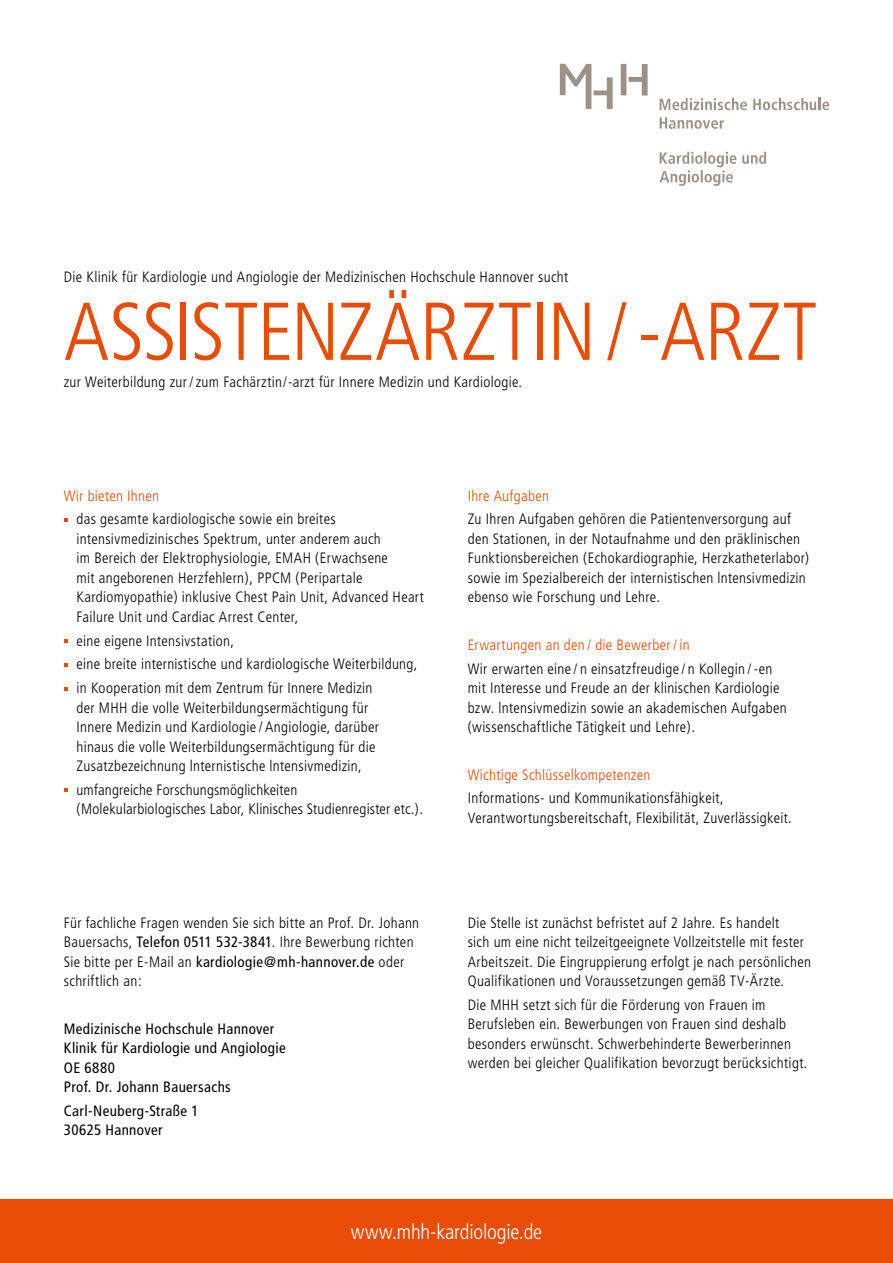
<style>
.page{position:relative;width:893px;height:1263px;background:#fff}
.page>*{position:absolute;margin:0;border:0;box-sizing:border-box;transform-origin:0 0}
.t1{font:300 condensed 81.75px "Frutiger";letter-spacing:-.015em;color:#e94c05}
.t2{font:300 condensed 21px "Frutiger";letter-spacing:-.01em;color:#fff}
.t3{font:300 condensed 15px/19.5px "Frutiger";letter-spacing:.02em;color:#000}
.t4{font:condensed 15px/19.5px "Frutiger";letter-spacing:.025em;color:#000}
.t5{font:300 condensed 15px "Frutiger";letter-spacing:.02em;color:#e94c05}
.s1{font-weight:400}
</style>
<div class="page">
<div style="left:0;top:1199px;width:893px;height:64px;background:#e94c05"></div>
<svg style="left:560px;top:64px;width:53px;height:45px"></svg>
<svg style="left:621px;top:64px;width:27px;height:32px"></svg>
<svg style="left:660px;top:117px;width:64px;height:12px"></svg>
<svg style="left:660px;top:98px;width:87px;height:12px"></svg>
<svg style="left:753px;top:98px;width:76px;height:12px"></svg>
<svg style="left:660px;top:152px;width:106px;height:34px"></svg>
<svg style="left:64px;top:518px;width:4px;height:4px"></svg>
<svg style="left:64px;top:639px;width:4px;height:4px"></svg>
<svg style="left:64px;top:663px;width:4px;height:4px"></svg>
<svg style="left:64px;top:687px;width:4px;height:4px"></svg>
<svg style="left:64px;top:788px;width:4px;height:4px"></svg>
<p class="t3" style="left:64px;top:267px;width:506px">Die Klinik für Kardiologie und Angiologie der Medizinischen Hochschule Hannover sucht</p>
<h1 class="t1" style="left:64px;top:285px;width:755px">ASSISTENZÄRZTIN/-ARZT</h1>
<p class="t3" style="left:64px;top:373px;width:460px">zur Weiterbildung zur /zum Fachärztin/-arzt für Innere Medizin und Kardiologie.</p>
<p class="t5" style="left:64px;top:487px;width:97px">Wir bieten Ihnen</p>
<p class="t3" style="left:77px;top:510px;width:349px">das gesamte kardiologische sowie ein breites intensivmedizinisches Spektrum, unter anderem auch<br>im Bereich der Elektrophysiologie, EMAH (Erwachsene<br>mit angeborenen Herzfehlern), PPCM (Peripartale Kardiomyopathie) inklusive Chest Pain Unit, Advanced Heart Failure Unit und Cardiac Arrest Center,</p>
<p class="t3" style="left:77px;top:629px;width:342px;line-height:23.7px">eine eigene Intensivstation,<br>eine breite internistische und kardiologische Weiterbildung, in Kooperation mit dem Zentrum für Innere Medizin</p>
<p class="t3" style="left:77px;top:698px;width:304px">der MHH die volle Weiterbildungsermächtigung für Innere Medizin und Kardiologie / Angiologie, darüber hinaus die volle Weiterbildungsermächtigung für die Zusatzbezeichnung lnternistische lntensivmedizin,</p>
<p class="t3" style="left:77px;top:780px;width:348px">umfangreiche Forschungsmöglichkeiten (Molekularbiologisches Labor, Klinisches Studienregister etc.).</p>
<p class="t3" style="left:64px;top:913px;width:357px">Für fachliche Fragen wenden Sie sich bitte an Prof. Dr. Johann Bauersachs, <span class="s1">Telefon 0511 532-3841</span>. Ihre Bewerbung richten Sie bitte per E-Mail an <span class="s1">kardiologie@mh-hannover.de</span> oder schriftlich an:</p>
<p class="t4" style="left:64px;top:1019px;width:224px">Medizinische Hochschule Hannover<br>Klinik für Kardiologie und Angiologie<br>OE 6880<br>Prof. Dr. Johann Bauersachs</p>
<p class="t4" style="left:64px;top:1101px;width:136px">Carl-Neuberg-Straße 1<br>30625 Hannover</p>
<p class="t5" style="left:468px;top:487px;width:83px">Ihre Aufgaben</p>
<p class="t3" style="left:468px;top:510px;width:343px">Zu Ihren Aufgaben gehören die Patientenversorgung auf den Stationen, in der Notaufnahme und den präklinischen Funktionsbereichen (Echokardiographie, Herzkatheterlabor) sowie im Spezialbereich der internistischen lntensivmedizin ebenso wie Forschung und Lehre.</p>
<p class="t5" style="left:468px;top:636px;width:224px">Erwartungen an den / die Bewerber / in</p>
<p class="t3" style="left:468px;top:659px;width:320px">Wir erwarten eine / n einsatzfreudige / n Kollegin / -en mit Interesse und Freude an der klinischen Kardiologie bzw. lntensivmedizin sowie an akademischen Aufgaben (wissenschaftliche Tätigkeit und Lehre).</p>
<p class="t5" style="left:468px;top:766px;width:184px">Wichtige Schlüsselkompetenzen</p>
<p class="t3" style="left:468px;top:789px;width:326px">Informations- und Kommunikationsfähigkeit,<br>Verantwortungsbereitschaft, Flexibilität, Zuverlässigkeit.</p>
<p class="t3" style="left:468px;top:913px;width:345px">Die Stelle ist zunächst befristet auf 2 Jahre. Es handelt<br>sich um eine nicht teilzeitgeeignete Vollzeitstelle mit fester Arbeitszeit. Die Eingruppierung erfolgt je nach persönlichen Qualifikationen und Voraussetzungen gemäß TV-Ärzte.</p>
<p class="t3" style="left:468px;top:995px;width:341px">Die MHH setzt sich für die Förderung von Frauen im Berufsleben ein. Bewerbungen von Frauen sind deshalb besonders erwünscht. Schwerbehinderte Bewerberinnen werden bei gleicher Qualifikation bevorzugt berücksichtigt.</p>
<h2 class="t2" style="left:351px;top:1220px;width:193px">www.mhh-kardiologie.de</h2>
</div>
